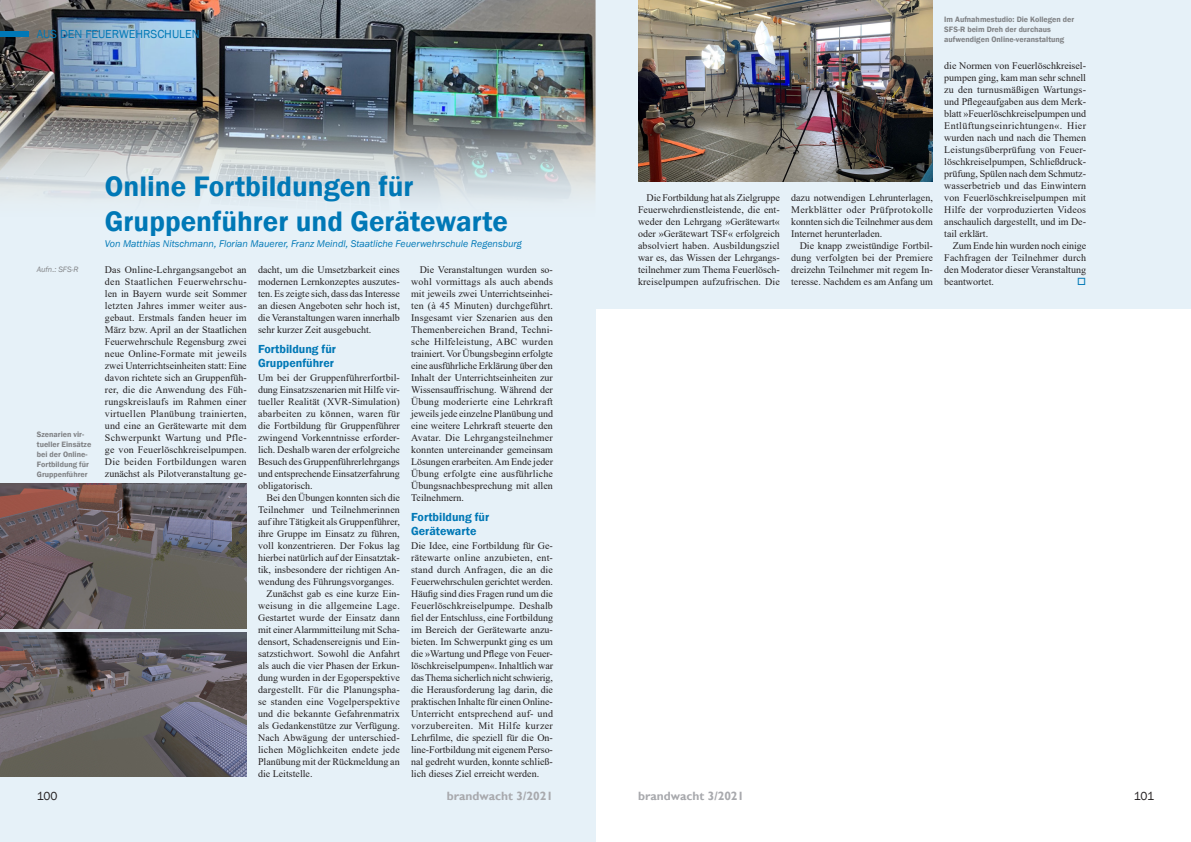
<style>
.page{position:relative;width:1191px;height:842px;background:#fff}
.page>*{position:absolute;margin:0;border:0;box-sizing:border-box;transform-origin:0 0}
.Haupttitel_kleiner_B{font:600 29px/34.8px "Franklin Gothic";color:#0078b6}
.Interview{font:600 12px/14px "Franklin Gothic";color:#0078b6}
.t1{font:700 12px "Gill Sans";color:#a8a9ad}
.Untertitel_Einsatzbe{font:12px "Franklin Gothic";color:#0078b6}
.t2{font:12px "Franklin Gothic";letter-spacing:-.03em;color:#231f20}
.Fließtext_mit_Einzug{font:10px/12px "Times New Roman";color:#231f20;text-align:justify}
.Fließtext_ohne_Einzu{font:10px/12px "Times New Roman";color:#231f20;text-align:justify}
.Haupttitel_kleiner_B-2{font:italic 10px "Franklin Gothic";color:#0078b6}
.Bildtext_normal{font:600 8px/10px "Franklin Gothic";color:#808285}
.Bildquellenangaben_K{font:italic 8px "Franklin Gothic";color:#808285}
</style>
<div class="page">
<div style="left:0;top:0;width:595px;height:842px;background:#e6f1f8"></div>
<div style="left:595px;top:0;width:596px;height:309px;background:#e6f1f8"></div>
<img style="left:0;top:0;width:595px;height:200px">
<div style="left:0;top:31px;width:28px;height:6px;background:#0078b6"></div>
<img style="left:0;top:484px;width:247px;height:144px">
<img style="left:0;top:632px;width:247px;height:145px">
<img style="left:638px;top:0;width:295px;height:181px">
<p class="Untertitel_Einsatzbe" style="left:37px;top:27px;width:164px">AUS DEN FEUERWEHRSCHULEN</p>
<p class="Bildquellenangaben_K" style="left:37px;top:264px;width:43px">Aufn.: SFS-R</p>
<p class="Bildtext_normal" style="left:37px;top:429px;width:56px">Szenarien vir&shy;tueller Einsätze bei der Online-<br>Fortbildung für<br>Gruppenführer</p>
<p class="Haupttitel_kleiner_B" style="left:105px;top:169px;width:404px">Online Fortbildungen für<br>Gruppenführer und Gerätewarte</p>
<p class="Haupttitel_kleiner_B-2" style="left:105px;top:237px;width:418px">Von Matthias Nitschmann, Florian Mauerer, Franz Meindl, Staatliche Feuerwehrschule Regensburg</p>
<p class="Fließtext_ohne_Einzu" style="left:105px;top:263px;width:143px">Das Online-Lehrgangsangebot an den Staatlichen Feuerwehrschu&shy;len in Bayern wurde seit Sommer letzten Jahres immer weiter aus&shy;gebaut. Erstmals fanden heuer im März bzw. April an der Staatlichen Feuerwehrschule Regensburg zwei neue Online-Formate mit jeweils zwei Unterrichtseinheiten statt: Eine davon richtete sich an Gruppenfüh&shy;rer, die die Anwendung des Füh&shy;rungskreislaufs im Rahmen einer virtuellen Planübung trainierten, und eine an Gerätewarte mit dem Schwerpunkt Wartung und Pfle&shy;ge von Feuerlöschkreiselpumpen.<br>Die beiden Fortbildungen waren zunächst als Pilotveranstaltung ge-</p>
<p class="Fließtext_ohne_Einzu" style="left:258px;top:263px;width:143px">dacht, um die Umsetzbarkeit eines modernen Lernkonzeptes auszutes&shy;ten. Es zeigte sich, dass das Interesse an diesen Angeboten sehr hoch ist, die Veranstaltungen waren innerhalb sehr kurzer Zeit ausgebucht.</p>
<p class="Fließtext_mit_Einzug" style="left:411px;top:263px;width:143px;text-indent:9px">Die Veranstaltungen wurden so&shy;wohl vormittags als auch abends mit jeweils zwei Unterrichtseinhei&shy;ten (à 45 Minuten) durchgeführt.<br>Insgesamt vier Szenarien aus den Themenbereichen Brand, Techni&shy;sche Hilfeleistung, ABC wurden trainiert. Vor Übungsbeginn erfolgte eine ausführliche Erklärung über den Inhalt der Unterrichtseinheiten zur Wissensauffrischung. Während der Übung moderierte eine Lehrkraft jeweils jede einzelne Planübung und eine weitere Lehrkraft steuerte den Avatar. Die Lehrgangsteilnehmer konnten untereinander gemeinsam Lösungen erarbeiten. Am Ende jeder Übung erfolgte eine ausführliche Übungsnachbesprechung mit allen Teilnehmern.</p>
<p class="Interview" style="left:411px;top:510px;width:80px">Fortbildung für<br>Gerätewarte</p>
<p class="Fließtext_ohne_Einzu" style="left:411px;top:539px;width:143px">Die Idee, eine Fortbildung für Ge&shy;rätewarte online anzubieten, ent&shy;stand durch Anfragen, die an die Feuerwehrschulen gerichtet werden.<br>Häufig sind dies Fragen rund um die Feuerlöschkreiselpumpe. Deshalb fiel der Entschluss, eine Fortbildung im Bereich der Gerätewarte anzu&shy;bieten. Im Schwerpunkt ging es um die »Wartung und Pflege von Feuer&shy;löschkreiselpumpen«. Inhaltlich war das Thema sicherlich nicht schwierig, die Herausforderung lag darin, die praktischen Inhalte für einen Online-Unterricht entsprechend auf- und vorzubereiten. Mit Hilfe kurzer Lehrfilme, die speziell für die On&shy;line-Fortbildung mit eigenem Perso&shy;nal gedreht wurden, konnte schließ&shy;lich dieses Ziel erreicht werden.</p>
<p class="Interview" style="left:258px;top:342px;width:80px">Fortbildung für<br>Gruppenführer</p>
<p class="Fließtext_ohne_Einzu" style="left:258px;top:371px;width:143px">Um bei der Gruppenführerfortbil&shy;dung Einsatzszenarien mit Hilfe vir&shy;tueller Realität (XVR-Simulation) abarbeiten zu können, waren für die Fortbildung für Gruppenführer zwingend Vorkenntnisse erforder&shy;lich. Deshalb waren der erfolgreiche Besuch des Gruppenführerlehrgangs und entsprechende Einsatzerfahrung obligatorisch.</p>
<p class="Fließtext_mit_Einzug" style="left:258px;top:491px;width:143px;text-indent:9px">Bei den Übungen konnten sich die Teilnehmer und Teilnehmerinnen auf ihre Tätigkeit als Gruppenführer, ihre Gruppe im Einsatz zu führen, voll konzentrieren. Der Fokus lag hierbei natürlich auf der Einsatztak&shy;tik, insbesondere der richtigen An&shy;wendung des Führungsvorganges.</p>
<p class="Fließtext_mit_Einzug" style="left:258px;top:587px;width:143px;text-indent:9px">Zunächst gab es eine kurze Ein&shy;weisung in die allgemeine Lage.<br>Gestartet wurde der Einsatz dann mit einer Alarmmitteilung mit Scha&shy;densort, Schadensereignis und Ein&shy;satzstichwort. Sowohl die Anfahrt als auch die vier Phasen der Erkun&shy;dung wurden in der Egoperspektive dargestellt. Für die Planungspha&shy;se standen eine Vogelperspektive und die bekannte Gefahrenmatrix als Gedankenstütze zur Verfügung.<br>Nach Abwägung der unterschied&shy;lichen Möglichkeiten endete jede Planübung mit der Rückmeldung an die Leitstelle.</p>
<p class="Fließtext_mit_Einzug" style="left:638px;top:191px;width:143px;text-indent:9px">Die Fortbildung hat als Zielgruppe Feuerwehrdienstleistende, die ent&shy;weder den Lehrgang »Gerätewart« oder »Gerätewart TSF« erfolgreich absolviert haben. Ausbildungsziel war es, das Wissen der Lehrgangs&shy;teilnehmer zum Thema Feuerlösch&shy;kreiselpumpen aufzufrischen. Die</p>
<p class="Fließtext_mit_Einzug" style="left:791px;top:191px;width:143px">dazu notwendigen Lehrunterlagen, Merkblätter oder Prüfprotokolle konnten sich die Teilnehmer aus dem Internet herunterladen.</p>
<p class="Fließtext_mit_Einzug" style="left:791px;top:239px;width:143px;text-indent:9px">Die knapp zweistündige Fortbil&shy;dung verfolgten bei der Premiere dreizehn Teilnehmer mit regem In&shy;teresse. Nachdem es am Anfang um</p>
<p class="Bildtext_normal" style="left:944px;top:14px;width:132px">Im Aufnahmestudio: Die Kollegen der<br>SFS-R beim Dreh der durchaus aufwendigen Online-veranstaltung</p>
<p class="Fließtext_mit_Einzug" style="left:944px;top:59px;width:143px">die Normen von Feuerlöschkreisel&shy;pumpen ging, kam man sehr schnell zu den turnusmäßigen Wartungs&shy;und Pflegeaufgaben aus dem Merk&shy;blatt »Feuerlöschkreiselpumpen und Entlüftungseinrichtungen«. Hier wurden nach und nach die Themen Leistungsüberprüfung von Feuer&shy;löschkreiselpumpen, Schließdruck&shy;prüfung, Spülen nach dem Schmutz&shy;wasserbetrieb und das Einwintern von Feuerlöschkreiselpumpen mit Hilfe der vorproduzierten Videos anschaulich dargestellt, und im De&shy;tail erklärt.</p>
<p class="Fließtext_mit_Einzug" style="left:944px;top:239px;width:143px;text-indent:9px">Zum Ende hin wurden noch einige Fachfragen der Teilnehmer durch den Moderator dieser Veranstaltung beantwortet.</p>
<p class="t2" style="left:37px;top:788px;width:22px">100</p>
<p class="t1" style="left:447px;top:788px;width:108px">brandwacht 3/2021</p>
<p class="t1" style="left:638px;top:788px;width:108px">brandwacht 3/2021</p>
<p class="t2" style="left:1133px;top:788px;width:22px">101</p>
</div>
